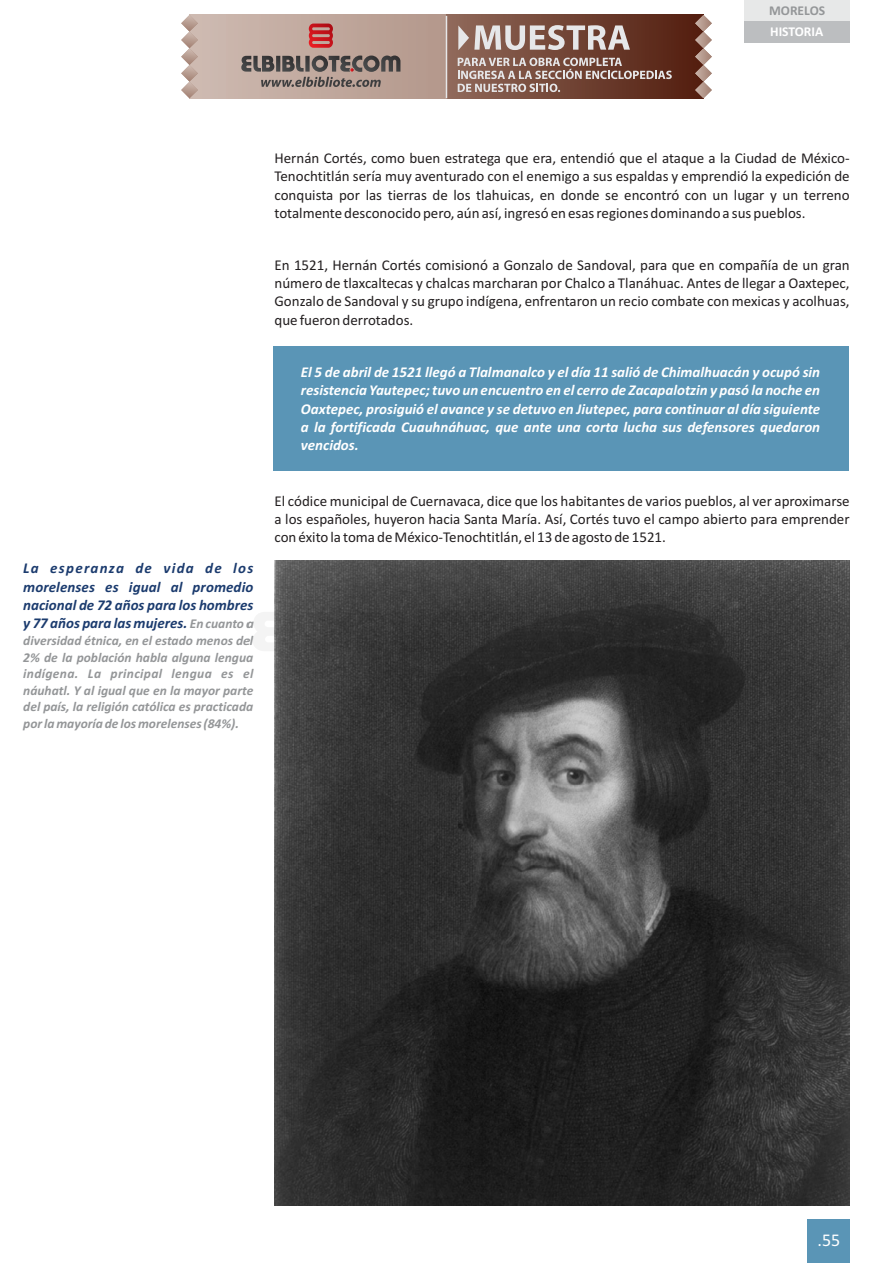
<style>
.page{position:relative;width:893px;height:1263px;background:#fff}
.page>*{position:absolute;margin:0;border:0;box-sizing:border-box;transform-origin:0 0}
.t1{font:18px "Calibri";color:#fff}
.t2{font:15px/18.3px "Calibri";color:#231f20;text-align:justify}
.t3{font:italic 700 15px/18.3px "Calibri";color:#fff;text-align:justify}
.t4{font:italic 700 15px/18.3px "Calibri";color:#1b3b6e;text-align:justify}
.t5{font:italic 700 13.5px/16.5px "Calibri";color:#949698;text-align:justify}
.t6{font:700 13.5px "Calibri";color:#fff}
.t7{font:700 13.5px "Calibri";color:#949698}
.s1{font-size:13.5px;color:#949698}
</style>
<div class="page">
<div style="left:273px;top:347px;width:576px;height:124px;background:#5a95b6"></div>
<div style="left:807px;top:1219px;width:43px;height:44px;background:#5a95b6"></div>
<img style="left:274px;top:560px;width:576px;height:645px">
<div style="left:744px;top:0;width:106px;height:21px;background:#e7e8e8"></div>
<div style="left:744px;top:21px;width:106px;height:21px;background:#bcbec0"></div>
<svg style="left:198px;top:15px;width:248px;height:83px;background:#c0a89d"></svg>
<svg style="left:253px;top:612px;width:25px;height:39px"></svg>
<svg style="left:284px;top:612px;width:56px;height:39px;background:#464646"></svg>
<div style="left:340px;top:612px;width:11px;height:39px;background:#3c3c3c"></div>
<svg style="left:357px;top:612px;width:52px;height:39px;background:#383838"></svg>
<div style="left:413px;top:612px;width:11px;height:39px;background:#353535"></div>
<svg style="left:429px;top:611px;width:223px;height:41px;background:#2e2e2e"></svg>
<div style="left:446px;top:15px;width:257px;height:83px;background:linear-gradient(to right,#916b5c,#521d0e)"></div>
<svg style="left:181px;top:15px;width:17px;height:83px"></svg>
<svg style="left:695px;top:15px;width:17px;height:83px"></svg>
<svg style="left:309px;top:24px;width:24px;height:24px"></svg>
<svg style="left:240px;top:56px;width:160px;height:31px;background:#8b7c76"></svg>
<svg style="left:458px;top:58px;width:214px;height:34px;background:#8f6e63"></svg>
<svg style="left:458px;top:25px;width:172px;height:25px;background:#ad9790"></svg>
<hr style="left:446px;top:16px;width:1px;height:82px;background:#e6e7e9">
<p class="t7" style="left:769px;top:5px;width:58px">MORELOS</p>
<p class="t6" style="left:770px;top:26px;width:55px">HISTORIA</p>
<p class="t4" style="left:23px;top:560px;width:232px">La esperanza de vida de los morelenses es igual al promedio nacional de 72 años para los hombres y 77 años para las mujeres. <span class="s1">En cuanto a</span></p>
<p class="t5" style="left:23px;top:633px;width:232px">diversidad étnica, en el estado menos del 2% de la población habla alguna lengua indígena. La principal lengua es el náuhatl. Y al igual que en la mayor parte del país, la religión católica es practicada por la mayoría de los morelenses (84%).</p>
<p class="t2" style="left:274px;top:150px;width:577px">Hernán Cortés, como buen estratega que era, entendió que el ataque a la Ciudad de México-Tenochtitlán sería muy aventurado con el enemigo a sus espaldas y emprendió la expedición de conquista por las tierras de los tlahuicas, en donde se encontró con un lugar y un terreno totalmente desconocido pero, aún así, ingresó en esas regiones dominando a sus pueblos.</p>
<p class="t2" style="left:274px;top:257px;width:577px">En 1521, Hernán Cortés comisionó a Gonzalo de Sandoval, para que en compañía de un gran número de tlaxcaltecas y chalcas marcharan por Chalco a Tlanáhuac. Antes de llegar a Oaxtepec, Gonzalo de Sandoval y su grupo indígena, enfrentaron un recio combate con mexicas y acolhuas, que fueron derrotados.</p>
<p class="t3" style="left:301px;top:364px;width:521px">El 5 de abril de 1521 llegó a Tlalmanalco y el día 11 salió de Chimalhuacán y ocupó sin resistencia Yautepec; tuvo un encuentro en el cerro de Zacapalotzin y pasó la noche en Oaxtepec, prosiguió el avance y se detuvo en Jiutepec, para continuar al día siguiente a la fortificada Cuauhnáhuac, que ante una corta lucha sus defensores quedaron vencidos.</p>
<p class="t2" style="left:274px;top:493px;width:577px">El códice municipal de Cuernavaca, dice que los habitantes de varios pueblos, al ver aproximarse a los españoles, huyeron hacia Santa María. Así, Cortés tuvo el campo abierto para emprender con éxito la toma de México-Tenochtitlán, el 13 de agosto de 1521.</p>
<p class="t1" style="left:818px;top:1233px;width:24px">.55</p>
</div>
